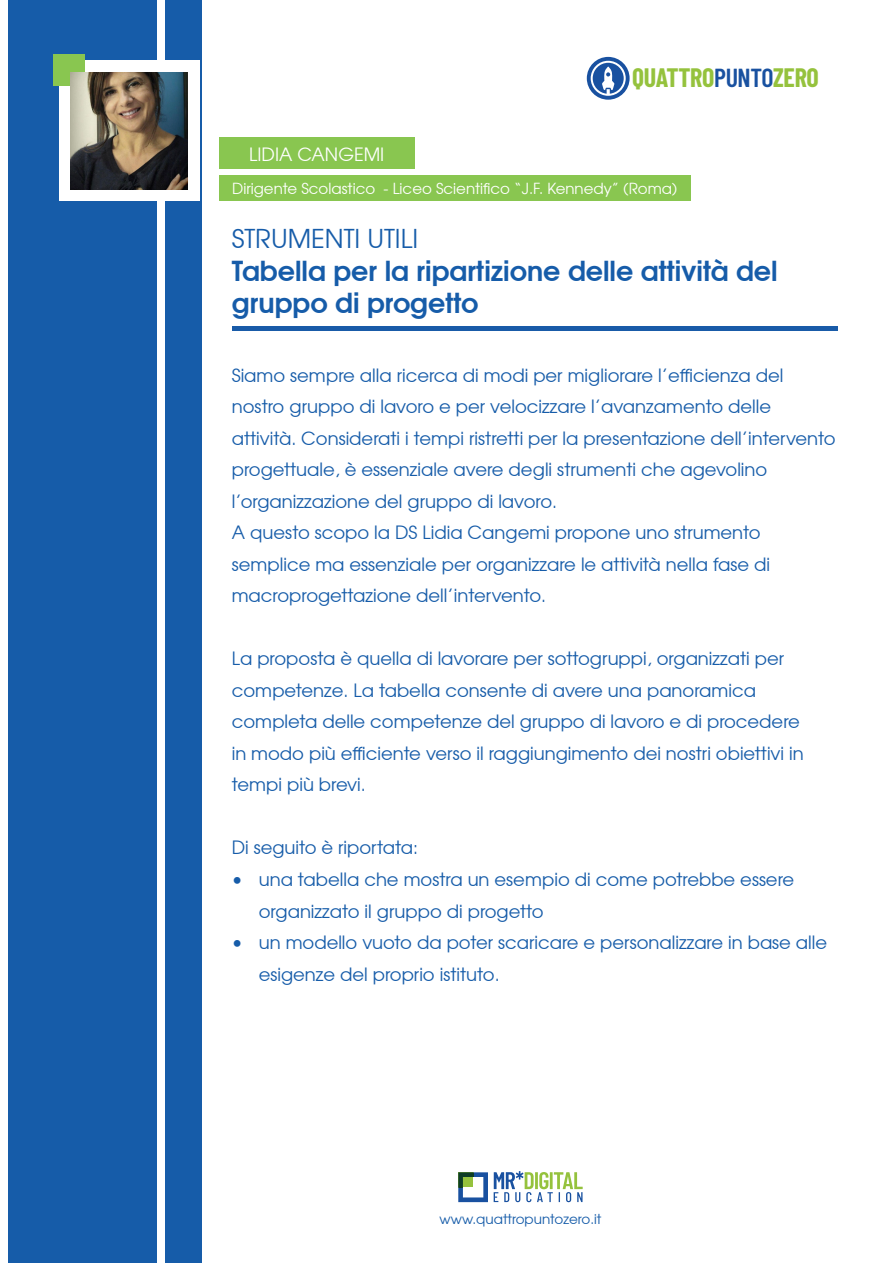
<style>
.page{position:relative;width:893px;height:1263px;background:#fff}
.page>*{position:absolute;margin:0;border:0;box-sizing:border-box;transform-origin:0 0}
.t1{font:700 27px "Te X Gyre Adventor";color:#165ca9}
.t2{font:700 25.95px "Barlow Condensed";letter-spacing:-.01em;color:#95c23d}
.t3{font:25.5px "Te X Gyre Adventor";color:#165ca9}
.t4{font:18px/31.5px "Te X Gyre Adventor";color:#165ca9}
.t5{font:18px "Te X Gyre Adventor";color:#fff}
.t6{font:15px "Te X Gyre Adventor";color:#fff}
.t7{font:13.5px "Te X Gyre Adventor";color:#165ca9}
.s1{font-weight:600;color:#1951a0}
</style>
<div class="page">
<div style="left:9px;top:0;width:148px;height:1262px;background:#165ca9"></div>
<div style="left:166px;top:0;width:36px;height:1262px;background:#165ca9"></div>
<div style="left:59px;top:60px;width:141px;height:141px;background:#fff"></div>
<div style="left:54px;top:55px;width:31px;height:31px;background:#89c650"></div>
<img style="left:71px;top:73px;width:116px;height:117px">
<svg style="left:494px;top:1171px;width:89px;height:31px"></svg>
<svg style="left:458px;top:1172px;width:30px;height:30px"></svg>
<svg style="left:587px;top:57px;width:43px;height:43px"></svg>
<div style="left:219px;top:138px;width:196px;height:31px;background:#89c650"></div>
<div style="left:219px;top:175px;width:472px;height:26px;background:#89c650"></div>
<div style="left:232px;top:326px;width:606px;height:5px;background:#195ba8"></div>
<p class="t2" style="left:632px;top:59px;width:188px">QUATTRO<span class="s1">PUNTO</span>ZERO</p>
<p class="t5" style="left:249px;top:143px;width:137px">LIDIA CANGEMI</p>
<p class="t6" style="left:232px;top:179px;width:447px">Dirigente Scolastico - Liceo Scientifico “J.F. Kennedy” (Roma)</p>
<p class="t3" style="left:232px;top:223px;width:188px">STRUMENTI UTILI</p>
<p class="t1" style="left:232px;top:253px;width:547px">Tabella per la ripartizione delle attività del</p>
<p class="t1" style="left:232px;top:286px;width:248px">gruppo di progetto</p>
<p class="t4" style="left:232px;top:360px;width:605px">Siamo sempre alla ricerca di modi per migliorare l’efficienza del nostro gruppo di lavoro e per velocizzare l’avanzamento delle attività. Considerati i tempi ristretti per la presentazione dell’intervento progettuale, è essenziale avere degli strumenti che agevolino l’organizzazione del gruppo di lavoro.</p>
<p class="t4" style="left:232px;top:517px;width:540px">A questo scopo la DS Lidia Cangemi propone uno strumento semplice ma essenziale per organizzare le attività nella fase di macroprogettazione dell’intervento.</p>
<p class="t4" style="left:232px;top:643px;width:573px">La proposta è quella di lavorare per sottogruppi, organizzati per competenze. La tabella consente di avere una panoramica completa delle competenze del gruppo di lavoro e di procedere in modo più efficiente verso il raggiungimento dei nostri obiettivi in tempi più brevi.</p>
<p class="t4" style="left:232px;top:832px;width:188px">Di seguito è riportata:</p>
<p class="t4" style="left:259px;top:864px;width:537px;text-indent:-27px">• una tabella che mostra un esempio di come potrebbe essere organizzato il gruppo di progetto</p>
<p class="t4" style="left:259px;top:927px;width:570px;text-indent:-27px">• un modello vuoto da poter scaricare e personalizzare in base alle esigenze del proprio istituto.</p>
<p class="t7" style="left:440px;top:1211px;width:163px">www.quattropuntozero.it</p>
</div>
